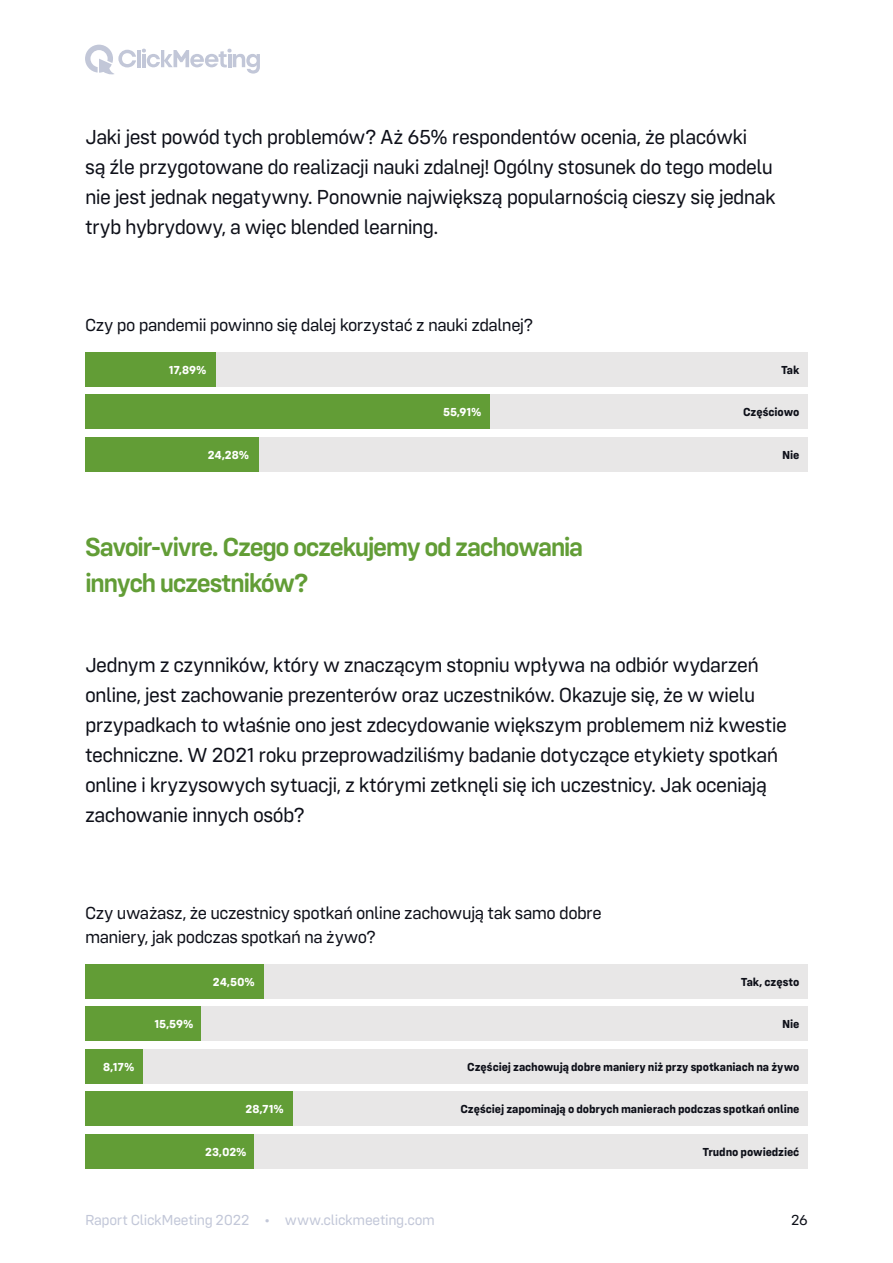
<style>
.page{position:relative;width:893px;height:1263px;background:#fff}
.page>*{position:absolute;margin:0;border:0;box-sizing:border-box;transform-origin:0 0}
.t1{font:600 27px/36px "Config Rounded";letter-spacing:-.055em;color:#629d36}
.t2{font:21px/30px "Config Rounded";letter-spacing:-.03em;color:#0e1019}
.t3{font:18px/24px "Config Rounded";letter-spacing:-.03em;color:#0e1019}
.t4{font:15px "Config Rounded";letter-spacing:-.02em;color:#c2c7d8}
.t5{font:15px "Config Rounded";color:#0e1019}
.t6{font:700 12px "Config Rounded";letter-spacing:-.01em;color:#0e1019}
.t7{font:700 12px "Config Rounded";letter-spacing:-.005em;color:#fff}
</style>
<div class="page">
<svg style="left:85px;top:45px;width:51px;height:30px"></svg>
<hr style="left:137px;top:50px;width:4px;height:17px;background:#c2c7d8">
<svg style="left:142px;top:49px;width:118px;height:25px"></svg>
<div style="left:85px;top:352px;width:723px;height:34px;background:#e8e7e7"></div>
<div style="left:85px;top:395px;width:723px;height:34px;background:#e8e7e7"></div>
<div style="left:85px;top:437px;width:723px;height:34px;background:#e8e7e7"></div>
<div style="left:85px;top:437px;width:174px;height:34px;background:#629d36"></div>
<div style="left:85px;top:395px;width:405px;height:34px;background:#629d36"></div>
<div style="left:85px;top:352px;width:130px;height:34px;background:#629d36"></div>
<div style="left:85px;top:964px;width:723px;height:34px;background:#e8e7e7"></div>
<div style="left:85px;top:1007px;width:723px;height:34px;background:#e8e7e7"></div>
<div style="left:85px;top:1049px;width:723px;height:34px;background:#e8e7e7"></div>
<div style="left:85px;top:1092px;width:723px;height:34px;background:#e8e7e7"></div>
<div style="left:85px;top:1134px;width:723px;height:34px;background:#e8e7e7"></div>
<div style="left:85px;top:1049px;width:58px;height:34px;background:#629d36"></div>
<div style="left:85px;top:1092px;width:207px;height:34px;background:#629d36"></div>
<div style="left:85px;top:1134px;width:169px;height:34px;background:#629d36"></div>
<div style="left:85px;top:1007px;width:116px;height:34px;background:#629d36"></div>
<div style="left:85px;top:964px;width:178px;height:34px;background:#629d36"></div>
<p class="t2" style="left:85px;top:122px;width:692px">Jaki jest powód tych problemów? Aż 65% respondentów ocenia, że placówki<br>są źle przygotowane do realizacji nauki zdalnej! Ogólny stosunek do tego modelu nie jest jednak negatywny. Ponownie największą popularnością cieszy się jednak tryb hybrydowy, a więc blended learning.</p>
<p class="t3" style="left:85px;top:313px;width:450px">Czy po pandemii powinno się dalej korzystać z nauki zdalnej?</p>
<p class="t7" style="left:169px;top:362px;width:39px">17,89%</p>
<p class="t7" style="left:208px;top:447px;width:43px">24,28%</p>
<p class="t7" style="left:443px;top:405px;width:40px">55,91%</p>
<p class="t1" style="left:85px;top:528px;width:500px">Savoir-vivre. Czego oczekujemy od zachowania innych uczestników?</p>
<p class="t6" style="left:781px;top:362px;width:20px">Tak</p>
<p class="t6" style="left:743px;top:405px;width:58px">Częściowo</p>
<p class="t6" style="left:782px;top:447px;width:19px">Nie</p>
<p class="t2" style="left:85px;top:649px;width:703px">Jednym z czynników, który w znaczącym stopniu wpływa na odbiór wydarzeń online, jest zachowanie prezenterów oraz uczestników. Okazuje się, że w wielu przypadkach to właśnie ono jest zdecydowanie większym problemem niż kwestie techniczne. W 2021 roku przeprowadziliśmy badanie dotyczące etykiety spotkań online i kryzysowych sytuacji, z którymi zetknęli się ich uczestnicy. Jak oceniają zachowanie innych osób?</p>
<p class="t3" style="left:85px;top:901px;width:518px">Czy uważasz, że uczestnicy spotkań online zachowują tak samo dobre maniery, jak podczas spotkań na żywo?</p>
<p class="t7" style="left:103px;top:1059px;width:33px">8,17%</p>
<p class="t7" style="left:155px;top:1017px;width:40px">15,59%</p>
<p class="t7" style="left:213px;top:974px;width:43px">24,50%</p>
<p class="t6" style="left:741px;top:974px;width:60px">Tak, często</p>
<p class="t7" style="left:246px;top:1102px;width:40px">28,71%</p>
<p class="t7" style="left:205px;top:1144px;width:43px">23,02%</p>
<p class="t6" style="left:782px;top:1017px;width:19px">Nie</p>
<p class="t6" style="left:467px;top:1059px;width:334px">Częściej zachowują dobre maniery niż przy spotkaniach na żywo</p>
<p class="t6" style="left:460px;top:1102px;width:341px">Częściej zapominają o dobrych manierach podczas spotkań online</p>
<p class="t6" style="left:702px;top:1144px;width:98px">Trudno powiedzieć</p>
<p class="t4" style="left:85px;top:1212px;width:351px">Raport ClickMeeting 2022 • www.clickmeeting.com</p>
<p class="t5" style="left:791px;top:1212px;width:18px">26</p>
</div>
